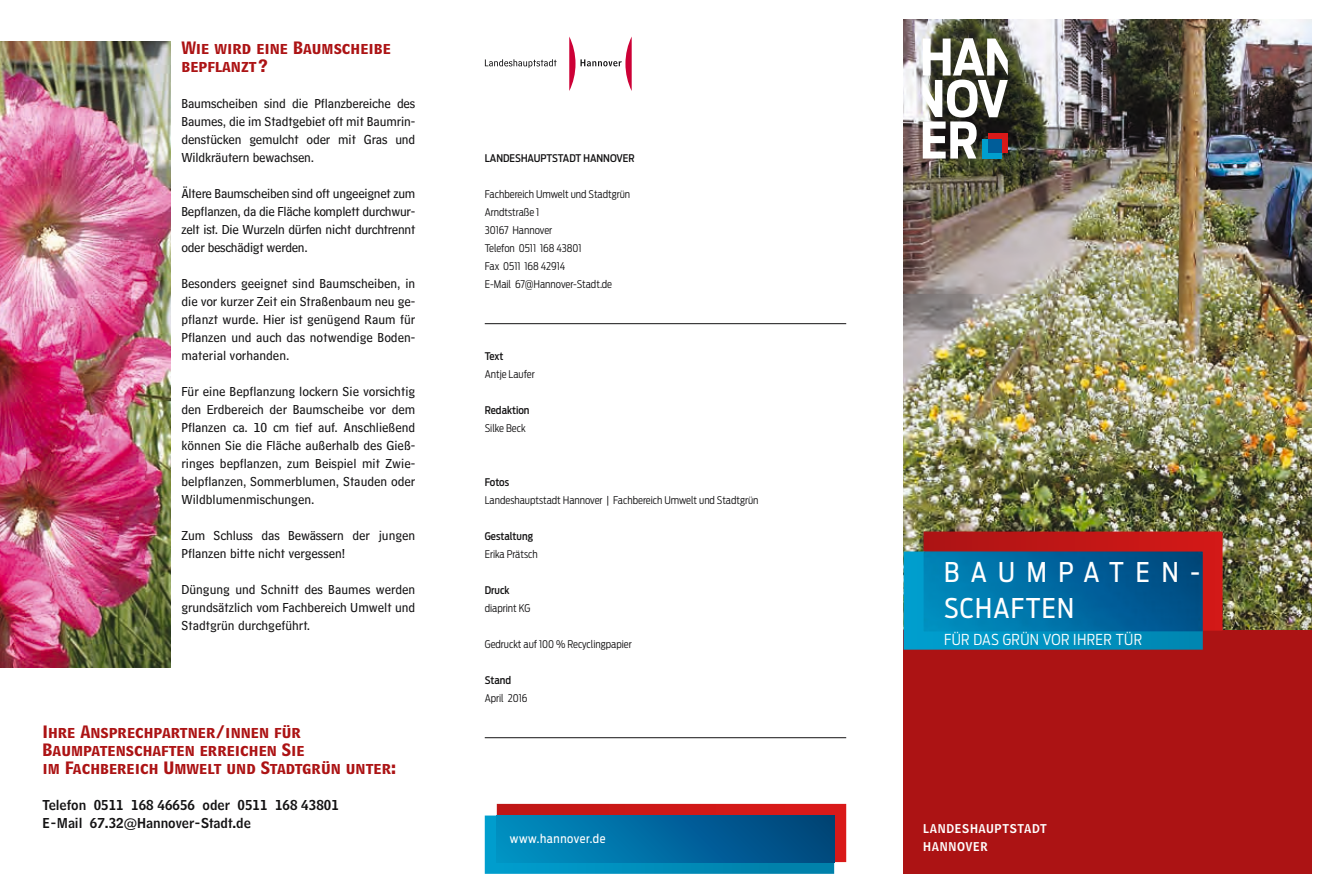
<style>
.page{position:relative;width:1331px;height:893px;background:#fff}
.page>*{position:absolute;margin:0;border:0;box-sizing:border-box;transform-origin:0 0}
.t1{font:27px/36px "Antenna Cond";letter-spacing:.355em;color:#fff}
.t2{font:15px/18px "HM Big Caps";color:#ac1314}
.t3{font:300 15px "Antenna Cond";letter-spacing:.03em;color:#fff}
.t4{font:13.5px/18px "HM Text";color:#141314;text-align:justify}
.t5{font:13.5px/17.5px "HM Headline";color:#141314}
.t6{font:12px/18px "HM Headline";letter-spacing:.05em;color:#fff}
.t7{font:12px "Antenna Cond";letter-spacing:.05em;color:#fff}
.t8{font:300 10.5px/18px "Antenna Cond";color:#141314}
.t9{font:500 10.5px "Antenna Cond";color:#141314}
</style>
<div class="page">
<hr style="left:485px;top:323px;width:361px;height:1px;background:#141314">
<hr style="left:485px;top:737px;width:361px;height:1px;background:#141314">
<img style="left:497px;top:804px;width:349px;height:58px">
<img style="left:485px;top:815px;width:349px;height:59px">
<img style="left:497px;top:815px;width:337px;height:47px">
<svg style="left:569px;top:37px;width:63px;height:54px"></svg>
<svg style="left:485px;top:59px;width:72px;height:9px"></svg>
<img style="left:904px;top:19px;width:408px;height:612px">
<div style="left:904px;top:631px;width:408px;height:243px;background:#ac1314"></div>
<svg style="left:923px;top:38px;width:85px;height:121px"></svg>
<img style="left:924px;top:531px;width:298px;height:100px">
<img style="left:904px;top:551px;width:299px;height:99px">
<img style="left:924px;top:551px;width:279px;height:80px">
<img style="left:0;top:41px;width:170px;height:627px">
<p class="t2" style="left:181px;top:37px;width:211px">Wie wird eine Baumscheibe bepflanzt?</p>
<p class="t4" style="left:181px;top:92px;width:235px">Baumscheiben sind die Pflanzbereiche des Baumes, die im Stadtgebiet oft mit Baumrin&shy;denstücken gemulcht oder mit Gras und Wildkräutern bewachsen.</p>
<p class="t4" style="left:181px;top:182px;width:235px">Ältere Baumscheiben sind oft ungeeignet zum Bepflanzen, da die Fläche komplett durchwur&shy;zelt ist. Die Wurzeln dürfen nicht durchtrennt oder beschädigt werden.</p>
<p class="t4" style="left:181px;top:272px;width:235px">Besonders geeignet sind Baumscheiben, in die vor kurzer Zeit ein Straßenbaum neu ge&shy;pflanzt wurde. Hier ist genügend Raum für Pflanzen und auch das notwendige Boden&shy;material vorhanden.</p>
<p class="t4" style="left:181px;top:380px;width:235px">Für eine Bepflanzung lockern Sie vorsichtig den Erdbereich der Baumscheibe vor dem Pflanzen ca. 10 cm tief auf. Anschließend können Sie die Fläche außerhalb des Gieß&shy;ringes bepflanzen, zum Beispiel mit Zwie&shy;belpflanzen, Sommerblumen, Stauden oder Wildblumenmischungen.</p>
<p class="t4" style="left:181px;top:524px;width:235px">Zum Schluss das Bewässern der jungen<br>Pflanzen bitte nicht vergessen!</p>
<p class="t4" style="left:181px;top:578px;width:235px">Düngung und Schnitt des Baumes werden grundsätzlich vom Fachbereich Umwelt und Stadtgrün durchgeführt.</p>
<p class="t2" style="left:43px;top:722px;width:355px">Ihre Ansprechpartner/innen für<br>Baumpatenschaften erreichen Sie<br>im Fachbereich Umwelt und Stadtgrün unter:</p>
<p class="t5" style="left:43px;top:794px;width:298px">Telefon 0511 168 46656 oder 0511 168 43801<br>E-Mail 67.32@Hannover-Stadt.de</p>
<p class="t9" style="left:485px;top:152px;width:151px">LANDESHAUPTSTADT HANNOVER</p>
<p class="t8" style="left:485px;top:185px;width:147px">Fachbereich Umwelt und Stadtgrün<br>Arndtstraße 1<br>30167 Hannover<br>Telefon 0511 168 43801<br>Fax 0511 168 42914<br>E-Mail 67@Hannover-Stadt.de</p>
<p class="t9" style="left:485px;top:350px;width:20px">Text</p>
<p class="t8" style="left:485px;top:365px;width:52px">Antje Laufer</p>
<p class="t9" style="left:485px;top:404px;width:46px">Redaktion</p>
<p class="t8" style="left:485px;top:419px;width:42px">Silke Beck</p>
<p class="t9" style="left:485px;top:476px;width:26px">Fotos</p>
<p class="t8" style="left:485px;top:491px;width:275px">Landeshauptstadt Hannover | Fachbereich Umwelt und Stadtgrün</p>
<p class="t9" style="left:485px;top:530px;width:50px">Gestaltung</p>
<p class="t8" style="left:485px;top:545px;width:54px">Erika Prätsch</p>
<p class="t9" style="left:485px;top:584px;width:26px">Druck</p>
<p class="t8" style="left:485px;top:599px;width:47px">diaprint KG</p>
<p class="t8" style="left:485px;top:635px;width:148px">Gedruckt auf 100 % Recyclingpapier</p>
<p class="t9" style="left:485px;top:674px;width:28px">Stand</p>
<p class="t8" style="left:485px;top:689px;width:44px">April 2016</p>
<p class="t7" style="left:510px;top:831px;width:97px">www.hannover.de</p>
<h1 class="t1" style="left:944px;top:554px;width:257px">BAUMPATEN-<br>SCHAFTEN</h1>
<p class="t3" style="left:944px;top:631px;width:200px">FÜR DAS GRÜN VOR IHRER TÜR</p>
<p class="t6" style="left:923px;top:818px;width:125px">LANDESHAUPTSTADT<br>HANNOVER</p>
</div>
